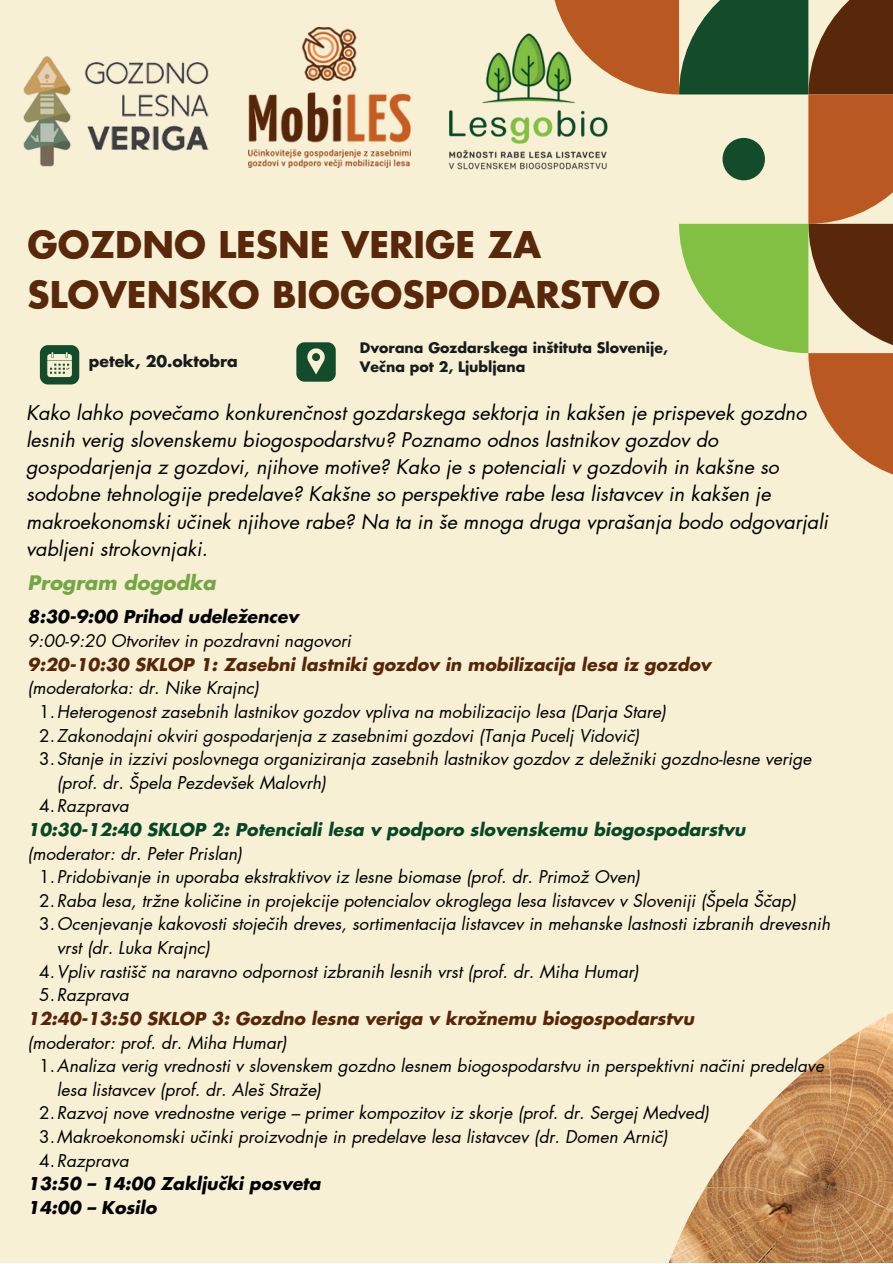
<style>
.page{position:relative;width:893px;height:1264px;background:#fff}
.page>*{position:absolute;margin:0;border:0;box-sizing:border-box;transform-origin:0 0}
.t1{font:700 36px/49.5px "Futura LT Pro";color:#59280b}
.t2{font:italic 19.8px/27.3px "Futura LT Pro";color:#000}
.t3{font:italic 700 19.5px "Futura LT Pro";color:#73a743}
.t4{font:italic 17.25px/23.5px "Futura LT Pro";color:#000}
.t5{font:italic 700 17.25px "Futura LT Pro";color:#572508}
.t6{font:italic 700 17.25px "Futura LT Pro";color:#074724}
.t7{font:italic 700 17.25px "Futura LT Pro";color:#000}
.t8{font:700 15.6px "Futura LT Pro";color:#171b1b}
.t9{font:700 14.1px/19px "Futura LT Pro";color:#171b1b}
.s1{font-style:normal}
</style>
<div class="page">
<div style="left:0;top:0;width:892px;height:1262px;background:#f8f0d5"></div>
<svg style="left:40px;top:345px;width:39px;height:39px"></svg>
<svg style="left:296px;top:342px;width:40px;height:39px"></svg>
<svg style="left:554px;top:0;width:338px;height:474px"></svg>
<img style="left:669px;top:1013px;width:223px;height:249px">
<img style="left:248px;top:28px;width:162px;height:139px">
<img style="left:449px;top:25px;width:170px;height:155px">
<img style="left:23px;top:56px;width:186px;height:111px">
<p class="t1" style="left:28px;top:221px;width:634px">GOZDNO LESNE VERIGE ZA<br>SLOVENSKO BIOGOSPODARSTVO</p>
<p class="t8" style="left:89px;top:354px;width:150px">petek, 20.oktobra</p>
<p class="t9" style="left:360px;top:339px;width:309px">Dvorana Gozdarskega inštituta Slovenije,<br>Večna pot 2, Ljubljana</p>
<p class="t2" style="left:26px;top:399px;width:803px">Kako lahko povečamo konkurenčnost gozdarskega sektorja in kakšen je prispevek gozdno lesnih verig slovenskemu biogospodarstvu? Poznamo odnos lastnikov gozdov do gospodarjenja z gozdovi, njihove motive? Kako je s potenciali v gozdovih in kakšne so sodobne tehnologije predelave? Kakšne so perspektive rabe lesa listavcev in kakšen je makroekonomski učinek njihove rabe? Na ta in še mnoga druga vprašanja bodo odgovarjali vabljeni strokovnjaki.</p>
<p class="t3" style="left:28px;top:573px;width:190px">Program dogodka</p>
<p class="t7" style="left:28px;top:609px;width:272px">8:30-9:00 Prihod udeležencev</p>
<p class="t4" style="left:28px;top:629px;width:325px">9:00-9:20 Otvoritev in pozdravni nagovori</p>
<p class="t5" style="left:28px;top:656px;width:684px">9:20-10:30 SKLOP 1: Zasebni lastniki gozdov in mobilizacija lesa iz gozdov</p>
<p class="t4" style="left:28px;top:677px;width:233px">(moderatorka: dr. Nike Krajnc)</p>
<p class="t4" style="left:39px;top:700px;width:628px"><span class="s1">1.</span>Heterogenost zasebnih lastnikov gozdov vpliva na mobilizacijo lesa (Darja Stare)</p>
<p class="t4" style="left:39px;top:724px;width:601px"><span class="s1">2.</span>Zakonodajni okviri gospodarjenja z zasebnimi gozdovi (Tanja Pucelj Vidovič)</p>
<p class="t4" style="left:57px;top:747px;width:755px;text-indent:-18px"><span class="s1">3.</span>Stanje in izzivi poslovnega organiziranja zasebnih lastnikov gozdov z deležniki gozdno-lesne verige (prof. dr. Špela Pezdevšek Malovrh)</p>
<p class="t4" style="left:39px;top:795px;width:91px"><span class="s1">4.</span>Razprava</p>
<p class="t6" style="left:28px;top:821px;width:719px">10:30-12:40 SKLOP 2: Potenciali lesa v podporo slovenskemu biogospodarstvu</p>
<p class="t4" style="left:28px;top:842px;width:216px">(moderator: dr. Peter Prislan)</p>
<p class="t4" style="left:39px;top:865px;width:602px"><span class="s1">1.</span>Pridobivanje in uporaba ekstraktivov iz lesne biomase (prof. dr. Primož Oven)</p>
<p class="t4" style="left:39px;top:889px;width:758px"><span class="s1">2.</span>Raba lesa, tržne količine in projekcije potencialov okroglega lesa listavcev v Sloveniji (Špela Ščap)</p>
<p class="t4" style="left:57px;top:913px;width:774px;text-indent:-18px"><span class="s1">3.</span>Ocenjevanje kakovosti stoječih dreves, sortimentacija listavcev in mehanske lastnosti izbranih drevesnih vrst (dr. Luka Krajnc)</p>
<p class="t4" style="left:39px;top:960px;width:601px"><span class="s1">4.</span>Vpliv rastišč na naravno odpornost izbranih lesnih vrst (prof. dr. Miha Humar)</p>
<p class="t4" style="left:39px;top:983px;width:91px"><span class="s1">5.</span>Razprava</p>
<p class="t5" style="left:28px;top:1010px;width:668px">12:40-13:50 SKLOP 3: Gozdno lesna veriga v krožnemu biogospodarstvu</p>
<p class="t4" style="left:28px;top:1031px;width:261px">(moderator: prof. dr. Miha Humar)</p>
<p class="t4" style="left:57px;top:1054px;width:768px;text-indent:-18px"><span class="s1">1.</span>Analiza verig vrednosti v slovenskem gozdno lesnem biogospodarstvu in perspektivni načini predelave lesa listavcev (prof. dr. Aleš Straže)</p>
<p class="t4" style="left:39px;top:1101px;width:671px"><span class="s1">2.</span>Razvoj nove vrednostne verige – primer kompozitov iz skorje (prof. dr. Sergej Medved)</p>
<p class="t4" style="left:39px;top:1125px;width:630px"><span class="s1">3.</span>Makroekonomski učinki proizvodnje in predelave lesa listavcev (dr. Domen Arnič)</p>
<p class="t4" style="left:39px;top:1149px;width:91px"><span class="s1">4.</span>Razprava</p>
<p class="t7" style="left:28px;top:1175px;width:294px">13:50 – 14:00 Zaključki posveta</p>
<p class="t7" style="left:28px;top:1199px;width:130px">14:00 – Kosilo</p>
</div>
